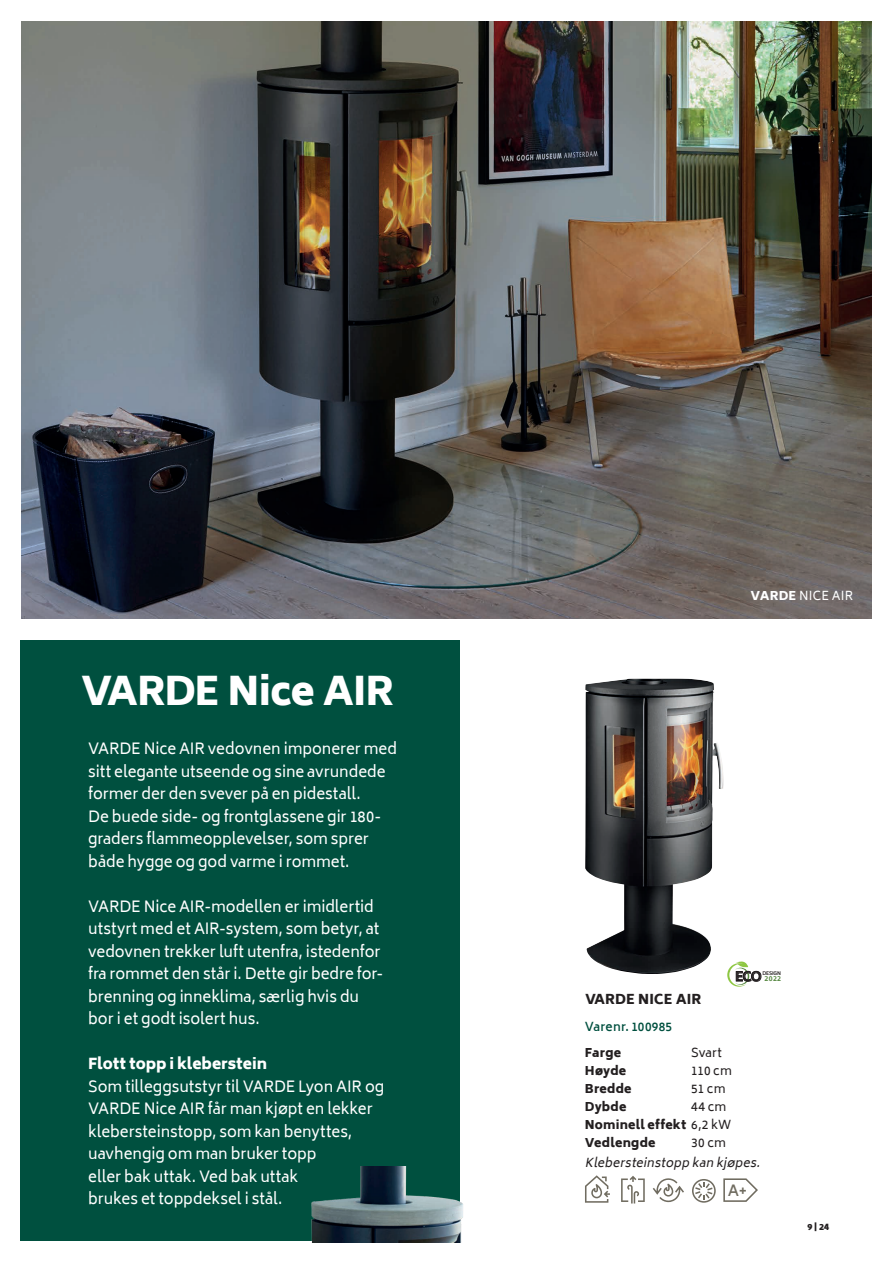
<style>
.page{position:relative;width:893px;height:1263px;background:#fff}
.page>*{position:absolute;margin:0;border:0;box-sizing:border-box;transform-origin:0 0}
.t1{font:900 39px "Biryani";letter-spacing:-.03em;color:#fff}
.t2{font:15px/22.5px "Biryani";letter-spacing:-.005em;color:#fff}
.t3{font:900 15px "Biryani";color:#fff}
.t4{font:600 15px "Biryani";color:#706c60}
.t5{font:900 13.5px "Biryani";letter-spacing:.005em;color:#231f20}
.t6{font:700 12.6px "Biryani";color:#231f20}
.t7{font:900 12px/18px "Biryani";letter-spacing:.015em;color:#231f20}
.t8{font:italic 12px "Biryani";color:#231f20}
.t9{font:12px "Biryani";letter-spacing:.015em;color:#231f20}
.t10{font:600 12px "Biryani";letter-spacing:.02em;color:#00503f}
.t11{font:12px "Biryani";letter-spacing:.015em;color:#fff}
.t12{font:900 9px "Biryani";color:#231f20}
.t13{font:700 7.05px "Biryani";color:#558741}
.t14{font:700 4.8px "Biryani";letter-spacing:-.025em;color:#231f20}
.s1{font-weight:900}
.s2{font-weight:400}
</style>
<div class="page">
<img style="left:21px;top:21px;width:851px;height:598px">
<div style="left:20px;top:640px;width:440px;height:601px;background:#00503f"></div>
<img style="left:585px;top:679px;width:139px;height:295px">
<svg style="left:585px;top:1175px;width:25px;height:28px"></svg>
<svg style="left:621px;top:1176px;width:24px;height:27px"></svg>
<svg style="left:653px;top:1178px;width:31px;height:24px"></svg>
<svg style="left:692px;top:1179px;width:24px;height:24px"></svg>
<svg style="left:723px;top:1178px;width:35px;height:24px"></svg>
<svg style="left:727px;top:961px;width:34px;height:26px"></svg>
<img style="left:311px;top:1166px;width:152px;height:76px">
<h1 class="t1" style="left:81px;top:668px;width:315px">VARDE Nice AIR</h1>
<p class="t2" style="left:88px;top:738px;width:310px">VARDE Nice AIR vedovnen imponerer med sitt elegante utseende og sine avrundede former der den svever på en pidestall.<br>De buede side- og frontglassene gir 180- graders flammeopplevelser, som sprer både hygge og god varme i rommet.</p>
<p class="t2" style="left:88px;top:895px;width:294px">VARDE Nice AIR-modellen er imidlertid utstyrt med et AIR--system, som betyr, at vedovnen trekker luft utenfra, istedenfor fra rommet den står i. Dette gir bedre for&shy;brenning og inneklima, særlig hvis du bor i et godt isolert hus.</p>
<p class="t3" style="left:88px;top:1055px;width:180px">Flott topp i kleberstein</p>
<p class="t2" style="left:88px;top:1075px;width:298px">Som tilleggsutstyr til VARDE Lyon AIR og VARDE Nice AIR får man kjøpt en lekker klebersteinstopp, som kan benyttes, uavhengig om man bruker topp<br>eller bak uttak. Ved bak uttak<br>brukes et toppdeksel i stål.</p>
<p class="t11" style="left:751px;top:589px;width:104px"><span class="s1">VARDE</span> NICE AIR</p>
<p class="t14" style="left:762px;top:970px;width:20px">DESIGN</p>
<p class="t13" style="left:765px;top:975px;width:18px">2022</p>
<p class="t6" style="left:735px;top:969px;width:28px">ECO</p>
<p class="t5" style="left:585px;top:992px;width:118px">VARDE NICE AIR</p>
<p class="t10" style="left:585px;top:1019px;width:89px">Varenr. 100985</p>
<p class="t7" style="left:585px;top:1044px;width:38px">Farge</p>
<p class="t9" style="left:691px;top:1046px;width:32px">Svart</p>
<p class="t7" style="left:585px;top:1062px;width:43px">Høyde</p>
<p class="t9" style="left:691px;top:1064px;width:42px">110 cm</p>
<p class="t7" style="left:585px;top:1080px;width:48px">Bredde</p>
<p class="t9" style="left:691px;top:1082px;width:36px">51 cm</p>
<p class="t7" style="left:585px;top:1098px;width:43px">Dybde</p>
<p class="t7" style="left:585px;top:1098px;width:148px;text-indent:106px"><span class="s2">44 cm<br></span>Nominell effekt <span class="s2">6,2 kW<br></span>Vedlengde</p>
<p class="t9" style="left:691px;top:1136px;width:36px">30 cm</p>
<p class="t8" style="left:585px;top:1156px;width:180px">Klebersteinstopp kan kjøpes.</p>
<p class="t4" style="left:728px;top:1182px;width:21px">A+</p>
<p class="t12" style="left:807px;top:1222px;width:23px">9 | 24</p>
</div>
